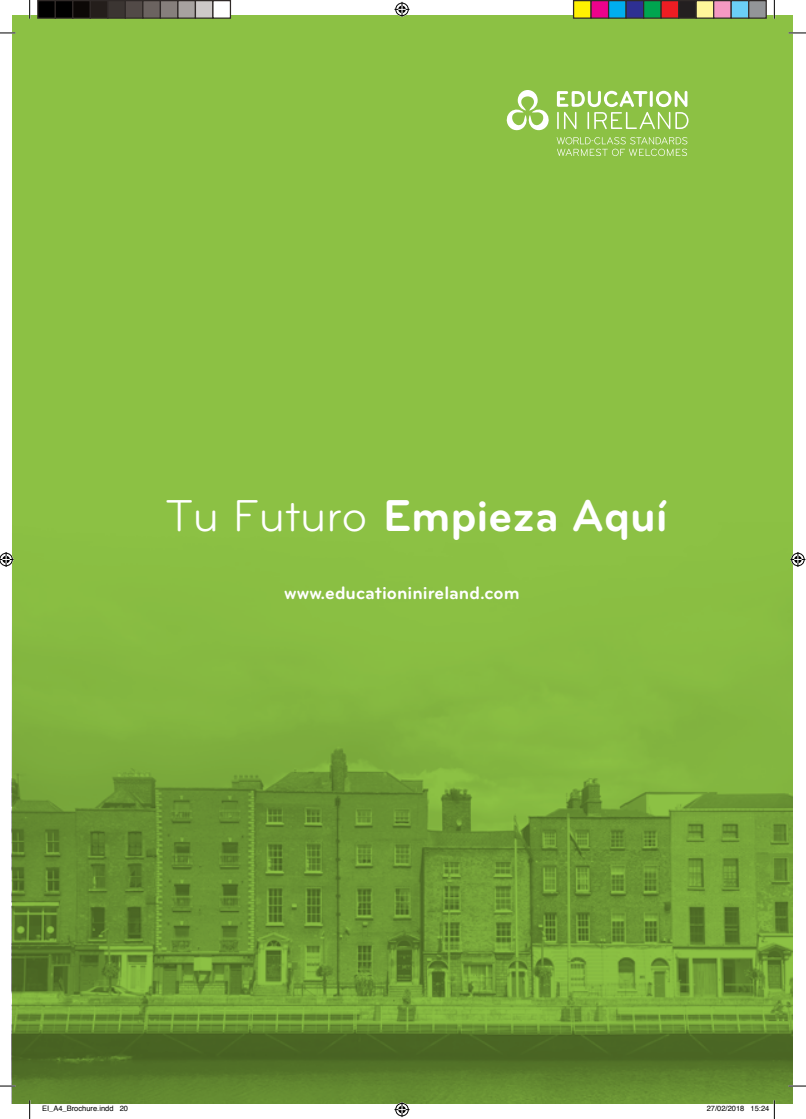
<style>
.page{position:relative;width:806px;height:1119px;background:#fff}
.page>*{position:absolute;margin:0;border:0;box-sizing:border-box;transform-origin:0 0}
.t1{font:700 46.38px "Bryant Pro";letter-spacing:-.005em;color:#fff}
.t2{font:700 18.75px "Bryant Pro";color:#fff}
.t3{font:7.5px "Helvetica";color:#000}
.s1{font-weight:400}
</style>
<div class="page">
<img style="left:12px;top:15px;width:779px;height:1088px">
<svg style="left:556px;top:91px;width:132px;height:38px"></svg>
<svg style="left:556px;top:137px;width:131px;height:19px;background:#9fcb64"></svg>
<svg style="left:505px;top:90px;width:45px;height:41px"></svg>
<svg style="left:0;top:32px;width:15px;height:2px"></svg>
<svg style="left:788px;top:32px;width:17px;height:2px"></svg>
<svg style="left:0;top:1085px;width:15px;height:1px"></svg>
<svg style="left:788px;top:1085px;width:17px;height:1px"></svg>
<svg style="left:29px;top:0;width:1px;height:19px"></svg>
<svg style="left:29px;top:1099px;width:1px;height:19px"></svg>
<svg style="left:773px;top:0;width:2px;height:19px"></svg>
<svg style="left:394px;top:2px;width:15px;height:15px"></svg>
<svg style="left:394px;top:1101px;width:15px;height:15px"></svg>
<svg style="left:0;top:552px;width:14px;height:15px"></svg>
<svg style="left:790px;top:552px;width:15px;height:15px"></svg>
<div style="left:38px;top:1px;width:17px;height:17px;background:#000"></div>
<div style="left:37px;top:0;width:19px;height:19px;border:1px solid #302a28"></div>
<div style="left:55px;top:1px;width:18px;height:17px;background:#000"></div>
<div style="left:55px;top:0;width:18px;height:19px;border:1px solid #302a28"></div>
<div style="left:73px;top:1px;width:17px;height:17px;background:#0c0806"></div>
<div style="left:72px;top:0;width:19px;height:19px;border:1px solid #302a28"></div>
<div style="left:90px;top:1px;width:18px;height:17px;background:#241e1b"></div>
<div style="left:90px;top:0;width:18px;height:19px;border:1px solid #302a28"></div>
<div style="left:108px;top:1px;width:17px;height:17px;background:#3b3532"></div>
<div style="left:107px;top:0;width:19px;height:19px;border:1px solid #302a28"></div>
<div style="left:125px;top:1px;width:18px;height:17px;background:#524a47"></div>
<div style="left:125px;top:0;width:18px;height:19px;border:1px solid #302a28"></div>
<div style="left:143px;top:1px;width:17px;height:17px;background:#6b6360"></div>
<div style="left:142px;top:0;width:19px;height:19px;border:1px solid #302a28"></div>
<div style="left:160px;top:1px;width:18px;height:17px;background:#867f7c"></div>
<div style="left:160px;top:0;width:18px;height:19px;border:1px solid #302a28"></div>
<div style="left:178px;top:1px;width:17px;height:17px;background:#a7a2a0"></div>
<div style="left:177px;top:0;width:19px;height:19px;border:1px solid #302a28"></div>
<div style="left:195px;top:1px;width:18px;height:17px;background:#cdc9c8"></div>
<div style="left:195px;top:0;width:18px;height:19px;border:1px solid #302a28"></div>
<div style="left:213px;top:1px;width:17px;height:17px;background:#fff"></div>
<div style="left:212px;top:0;width:19px;height:19px;border:1px solid #302a28"></div>
<div style="left:573px;top:1px;width:18px;height:17px;background:#fff101"></div>
<div style="left:572px;top:0;width:19px;height:19px;border:1px solid #302a28"></div>
<div style="left:591px;top:1px;width:17px;height:17px;background:#ed028c"></div>
<div style="left:590px;top:0;width:19px;height:19px;border:1px solid #302a28"></div>
<div style="left:608px;top:1px;width:18px;height:17px;background:#00aeef"></div>
<div style="left:607px;top:0;width:19px;height:19px;border:1px solid #302a28"></div>
<div style="left:626px;top:1px;width:17px;height:17px;background:#2e3092"></div>
<div style="left:625px;top:0;width:19px;height:19px;border:1px solid #302a28"></div>
<div style="left:643px;top:1px;width:18px;height:17px;background:#00a54f"></div>
<div style="left:642px;top:0;width:19px;height:19px;border:1px solid #302a28"></div>
<div style="left:661px;top:1px;width:17px;height:17px;background:#ee1d23"></div>
<div style="left:660px;top:0;width:19px;height:19px;border:1px solid #302a28"></div>
<div style="left:678px;top:1px;width:18px;height:17px;background:#231f20"></div>
<div style="left:677px;top:0;width:19px;height:19px;border:1px solid #302a28"></div>
<div style="left:696px;top:1px;width:17px;height:17px;background:#fff79a"></div>
<div style="left:695px;top:0;width:19px;height:19px;border:1px solid #302a28"></div>
<div style="left:713px;top:1px;width:18px;height:17px;background:#f499c2"></div>
<div style="left:712px;top:0;width:19px;height:19px;border:1px solid #302a28"></div>
<div style="left:731px;top:1px;width:17px;height:17px;background:#6bcff6"></div>
<div style="left:730px;top:0;width:19px;height:19px;border:1px solid #302a28"></div>
<div style="left:748px;top:1px;width:18px;height:17px;background:#939598"></div>
<div style="left:747px;top:0;width:19px;height:19px;border:1px solid #302a28"></div>
<svg style="left:750px;top:1099px;width:25px;height:19px"></svg>
<h1 class="t1" style="left:166px;top:486px;width:503px"><span class="s1">Tu Futuro</span> Empieza Aquí</h1>
<h2 class="t2" style="left:284px;top:581px;width:237px">www.educationinireland.com</h2>
<p class="t3" style="left:42px;top:1102px;width:87px">EI_A4_Brochure.indd 20</p>
<p class="t3" style="left:706px;top:1102px;width:64px">27/02/2018 15:24</p>
</div>
